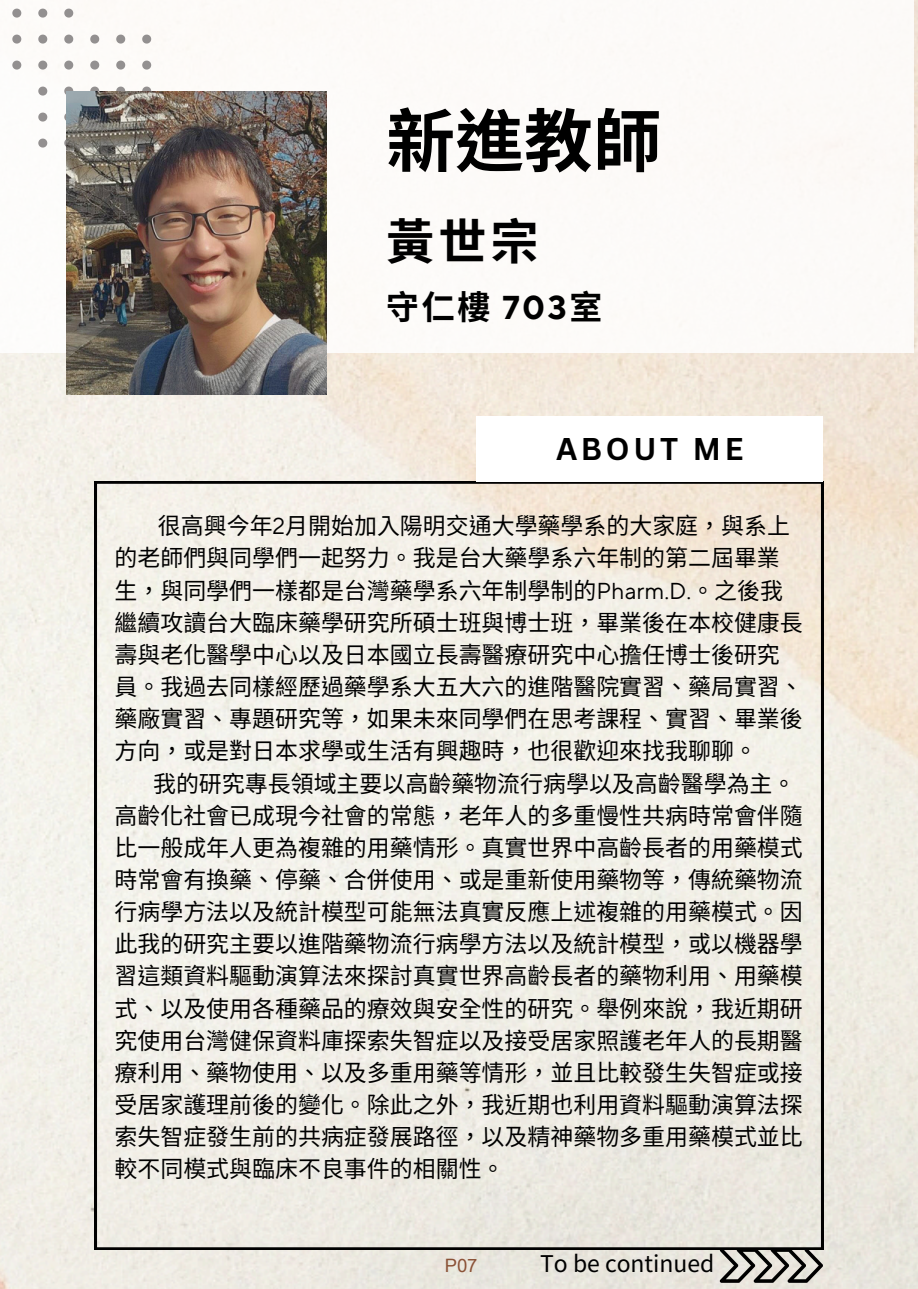
<style>
.page{position:relative;width:918px;height:1289px;background:#fff}
.page>*{position:absolute;margin:0;border:0;box-sizing:border-box;transform-origin:0 0}
.t1{font:700 68.85px "Noto Sans TC";color:#000}
.t2{font:700 48.15px "Noto Sans CJ Ksc";color:#000}
.t3{font:700 32.85px "Noto Sans CJ Ksc";color:#000}
.t4{font:700 30.6px "Canva Sans";letter-spacing:.12em;color:#000}
.t5{font:22.95px "Noto Sans CJ Ksc";color:#000}
.t6{font:22.95px "Noto Sans TC";color:#000}
.t7{font:18.45px "Arial Unicode MS";color:#8b5237}
.s1{font-family:"TT Norms Pro"}
</style>
<div class="page">
<img style="left:0;top:0;width:918px;height:1288px">
<div style="left:0;top:0;width:914px;height:353px;background:#fcfaf8"></div>
<svg style="left:95px;top:481px;width:728px;height:768px;background:#eeebe3"></svg>
<div style="left:476px;top:416px;width:347px;height:65px;background:#fff"></div>
<svg style="left:720px;top:1247px;width:103px;height:35px;background:#908e89"></svg>
<svg style="left:12px;top:9px;width:9px;height:9px"></svg>
<svg style="left:38px;top:9px;width:9px;height:9px"></svg>
<svg style="left:64px;top:9px;width:9px;height:9px"></svg>
<svg style="left:12px;top:35px;width:9px;height:9px"></svg>
<svg style="left:38px;top:35px;width:9px;height:9px"></svg>
<svg style="left:64px;top:35px;width:9px;height:9px"></svg>
<svg style="left:90px;top:35px;width:9px;height:9px"></svg>
<svg style="left:116px;top:35px;width:9px;height:9px"></svg>
<svg style="left:142px;top:35px;width:9px;height:9px"></svg>
<svg style="left:12px;top:61px;width:9px;height:9px"></svg>
<svg style="left:38px;top:61px;width:9px;height:9px"></svg>
<svg style="left:64px;top:61px;width:9px;height:9px"></svg>
<svg style="left:90px;top:61px;width:9px;height:9px"></svg>
<svg style="left:116px;top:61px;width:9px;height:9px"></svg>
<svg style="left:142px;top:61px;width:9px;height:9px"></svg>
<svg style="left:38px;top:87px;width:9px;height:9px"></svg>
<svg style="left:64px;top:87px;width:9px;height:9px"></svg>
<svg style="left:90px;top:87px;width:9px;height:4px"></svg>
<svg style="left:116px;top:87px;width:9px;height:4px"></svg>
<svg style="left:142px;top:87px;width:9px;height:4px"></svg>
<svg style="left:38px;top:113px;width:9px;height:8px"></svg>
<svg style="left:64px;top:113px;width:3px;height:8px"></svg>
<svg style="left:38px;top:138px;width:9px;height:9px"></svg>
<svg style="left:64px;top:138px;width:3px;height:9px"></svg>
<img style="left:67px;top:91px;width:259px;height:304px">
<h2 class="t1" style="left:386px;top:86px;width:277px">新進教師</h2>
<p class="t2" style="left:386px;top:203px;width:150px">黃世宗</p>
<p class="t3" style="left:386px;top:280px;width:218px">守仁樓 <span class="s1">703</span>室</p>
<h3 class="t4" style="left:556px;top:427px;width:189px">ABOUT ME</h3>
<h1 class="t5" style="left:158px;top:507px;width:634px">很高興今年<span class="s1">2</span>月開始加入陽明交通大學藥學系的大家庭， 與系上</h1>
<h1 class="t5" style="left:115px;top:539px;width:664px">的老師們與同學們一起努力。 我是台大藥學系六年制的第二屆畢業</h1>
<h1 class="t5" style="left:115px;top:572px;width:670px">生， 與同學們一樣都是台灣藥學系六年制學制的<span class="s1">Pharm.D.</span>。 之後我</h1>
<h1 class="t5" style="left:115px;top:604px;width:688px">繼續攻讀台大臨床藥學研究所碩士班與博士班， 畢業後在本校健康長</h1>
<h1 class="t5" style="left:115px;top:636px;width:665px">壽與老化醫學中心以及日本國立長壽醫療研究中心擔任博士後研究</h1>
<h1 class="t5" style="left:115px;top:668px;width:674px">員。 我過去同樣經歷過藥學系大五大六的進階醫院實習、 藥局實習、</h1>
<h1 class="t5" style="left:115px;top:700px;width:688px">藥廠實習、 專題研究等， 如果未來同學們在思考課程、 實習、 畢業後</h1>
<h1 class="t5" style="left:115px;top:732px;width:628px">方向， 或是對日本求學或生活有興趣時， 也很歡迎來找我聊聊。</h1>
<h1 class="t5" style="left:153px;top:764px;width:628px">我的研究專長領域主要以高齡藥物流行病學以及高齡醫學為主。</h1>
<h1 class="t5" style="left:115px;top:796px;width:687px">高齡化社會已成現今社會的常態， 老年人的多重慢性共病時常會伴隨</h1>
<h1 class="t5" style="left:115px;top:829px;width:690px">比一般成年人更為複雜的用藥情形。 真實世界中高齡長者的用藥模式</h1>
<h1 class="t5" style="left:115px;top:861px;width:688px">時常會有換藥、 停藥、 合併使用、 或是重新使用藥物等， 傳統藥物流</h1>
<h1 class="t5" style="left:115px;top:893px;width:690px">行病學方法以及統計模型可能無法真實反應上述複雜的用藥模式。 因</h1>
<h1 class="t5" style="left:115px;top:925px;width:690px">此我的研究主要以進階藥物流行病學方法以及統計模型， 或以機器學</h1>
<h1 class="t5" style="left:115px;top:957px;width:688px">習這類資料驅動演算法來探討真實世界高齡長者的藥物利用、 用藥模</h1>
<h1 class="t5" style="left:115px;top:989px;width:690px">式、 以及使用各種藥品的療效與安全性的研究。 舉例來說， 我近期研</h1>
<h1 class="t5" style="left:115px;top:1021px;width:688px">究使用台灣健保資料庫探索失智症以及接受居家照護老年人的長期醫</h1>
<h1 class="t5" style="left:115px;top:1053px;width:688px">療利用、 藥物使用、 以及多重用藥等情形， 並且比較發生失智症或接</h1>
<h1 class="t5" style="left:115px;top:1086px;width:688px">受居家護理前後的變化。 除此之外， 我近期也利用資料驅動演算法探</h1>
<h1 class="t5" style="left:115px;top:1118px;width:686px">索失智症發生前的共病症發展路徑， 以及精神藥物多重用藥模式並比</h1>
<h1 class="t5" style="left:115px;top:1150px;width:376px">較不同模式與臨床不良事件的相關性。</h1>
<p class="t7" style="left:445px;top:1252px;width:34px">P07</p>
<p class="t6" style="left:540px;top:1245px;width:176px">To be continued</p>
</div>
